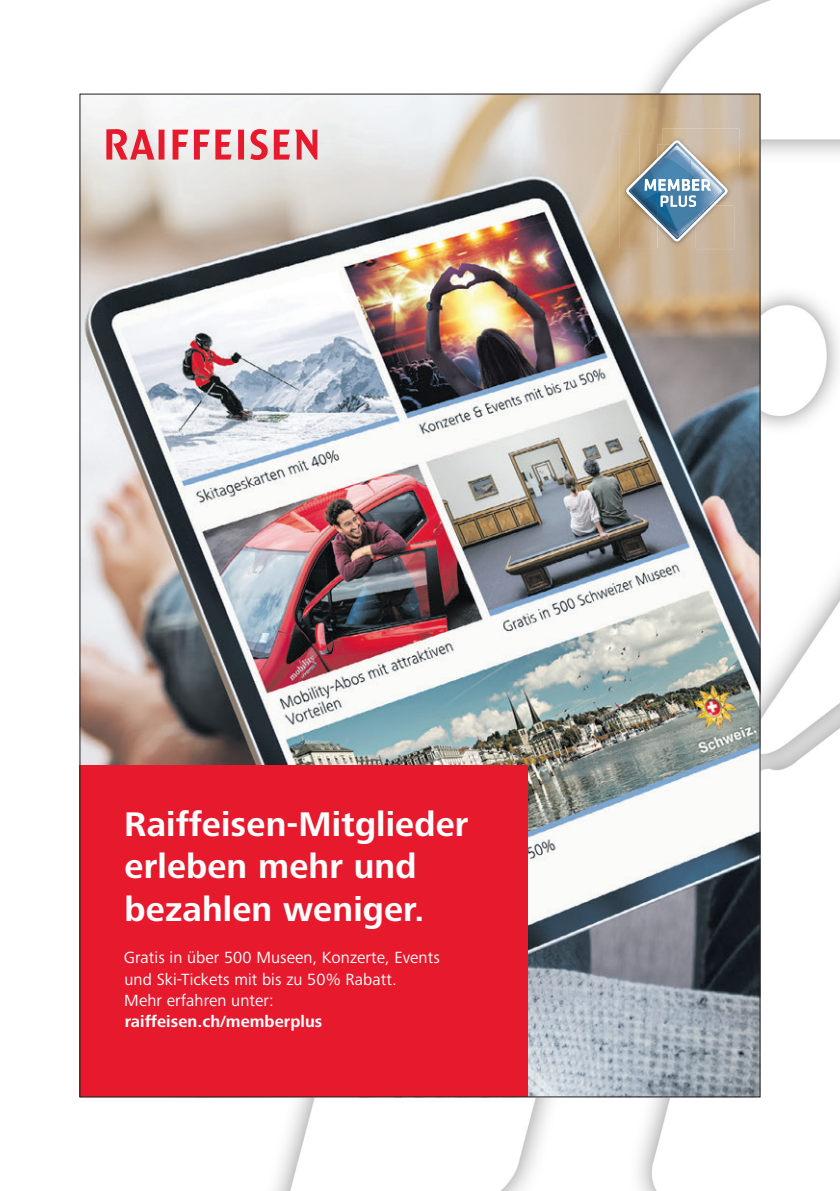
<style>
.page{position:relative;width:840px;height:1191px;background:#fff}
.page>*{position:absolute;margin:0;border:0;box-sizing:border-box;transform-origin:0 0}
.t1{font:700 35.4px/42.4px "Frutiger Next LTW1 G";letter-spacing:.005em;color:#fff}
.t2{font:16.8px/21.2px "Frutiger Next LTW1 G";letter-spacing:.005em;color:#fff}
.t3{font:700 16.8px "Frutiger Next LTW1 G";letter-spacing:.005em;color:#fff}
</style>
<div class="page">
<img style="left:93px;top:0;width:746px;height:1191px">
<img style="left:81px;top:96px;width:677px;height:999px">
<div style="left:79px;top:765px;width:449px;height:332px;background:#e6192d"></div>
<img style="left:619px;top:134px;width:38px;height:114px">
<img style="left:662px;top:129px;width:38px;height:5px">
<img style="left:700px;top:129px;width:38px;height:38px">
<img style="left:734px;top:167px;width:4px;height:38px">
<img style="left:690px;top:134px;width:44px;height:71px">
<img style="left:657px;top:242px;width:38px;height:7px">
<img style="left:695px;top:205px;width:39px;height:44px">
<img style="left:695px;top:205px;width:38px;height:43px">
<img style="left:639px;top:134px;width:23px;height:6px">
<svg style="left:639px;top:133px;width:51px;height:1px"></svg>
<img style="left:662px;top:134px;width:28px;height:6px">
<svg style="left:626px;top:140px;width:101px;height:102px"></svg>
<img style="left:670px;top:160px;width:20px;height:12px">
<img style="left:669px;top:145px;width:21px;height:15px">
<svg style="left:106px;top:129px;width:211px;height:31px"></svg>
<h1 class="t1" style="left:124px;top:804px;width:345px">Raiffeisen-Mitglieder erleben mehr und bezahlen weniger.</h1>
<p class="t2" style="left:124px;top:947px;width:317px">Gratis in über 500 Museen, Konzerte, Events und Ski-Tickets mit bis zu 50% Rabatt.<br>Mehr erfahren unter:</p>
<p class="t3" style="left:125px;top:1012px;width:199px">raiffeisen.ch/memberplus</p>
</div>
